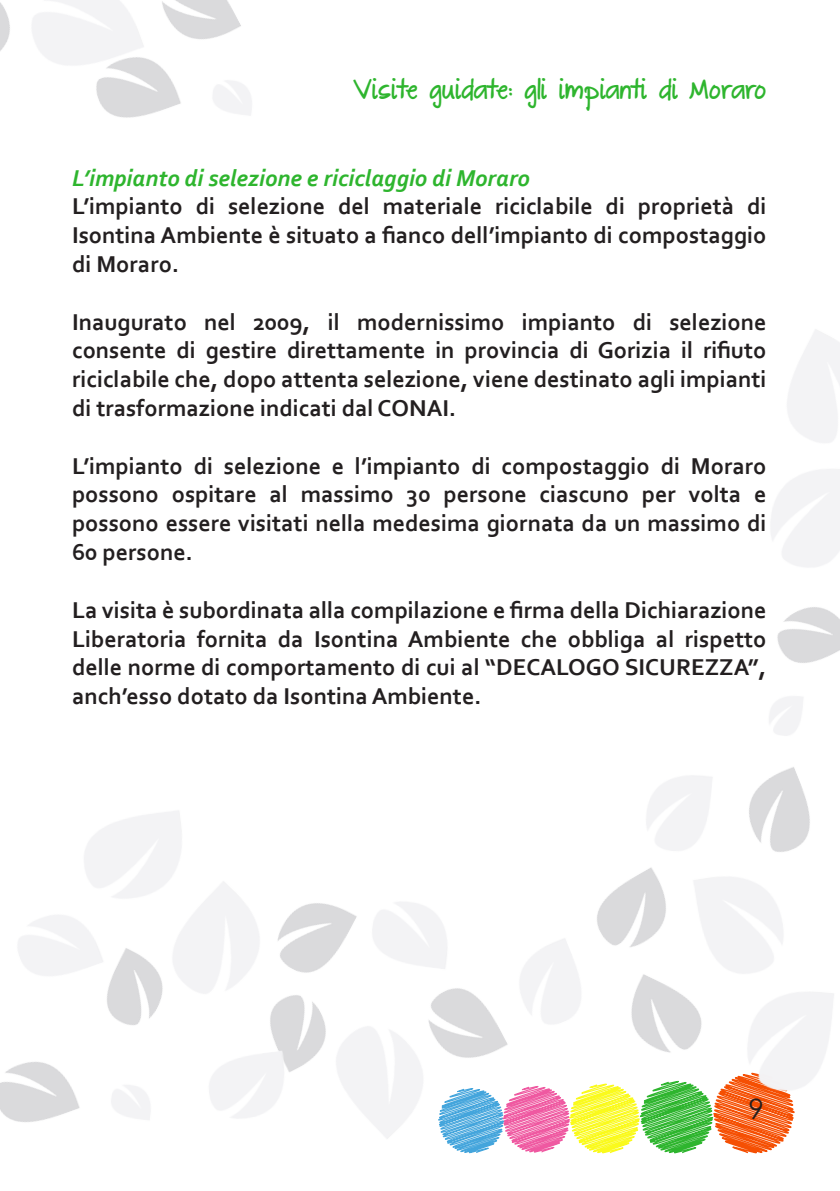
<style>
.page{position:relative;width:840px;height:1191px;background:#fff}
.page>*{position:absolute;margin:0;border:0;box-sizing:border-box;transform-origin:0 0}
.t1{font:28px "Century Gothic";color:#231f20}
.t2{font:700 24px/28.8px "Corbel";color:#231f20;text-align:justify}
.t3{font:italic 700 24px "Corbel";color:#2eb52e}
.t4{font:700 24px "The Great Escape";color:#2eb52e}
</style>
<div class="page">
<svg style="left:463px;top:1080px;width:331px;height:74px"></svg>
<img style="left:0;top:1062px;width:80px;height:60px">
<img style="left:444px;top:988px;width:78px;height:96px">
<img style="left:271px;top:1027px;width:26px;height:12px">
<img style="left:297px;top:992px;width:166px;height:161px">
<img style="left:300px;top:903px;width:72px;height:92px">
<img style="left:80px;top:936px;width:54px;height:89px">
<img style="left:134px;top:861px;width:166px;height:166px">
<img style="left:209px;top:1039px;width:88px;height:79px">
<img style="left:725px;top:992px;width:109px;height:107px">
<img style="left:597px;top:867px;width:69px;height:80px">
<img style="left:491px;top:927px;width:113px;height:113px">
<img style="left:631px;top:974px;width:71px;height:79px">
<img style="left:749px;top:767px;width:61px;height:85px">
<img style="left:777px;top:607px;width:62px;height:56px">
<img style="left:99px;top:66px;width:82px;height:52px">
<img style="left:158px;top:0;width:83px;height:66px">
<img style="left:0;top:2px;width:10px;height:49px">
<img style="left:32px;top:0;width:126px;height:101px">
<p class="t4" style="left:353px;top:77px;width:414px">Visite guidate: gli impianti di Moraro</p>
<p class="t3" style="left:72px;top:163px;width:459px">L’impianto di selezione e riciclaggio di Moraro</p>
<p class="t2" style="left:72px;top:191px;width:695px">L’impianto di selezione del materiale riciclabile di proprietà di Isontina Ambiente è situato a fianco dell’impianto di compostaggio di Moraro.</p>
<p class="t2" style="left:72px;top:307px;width:695px">Inaugurato nel 2009, il modernissimo impianto di selezione consente di gestire direttamente in provincia di Gorizia il rifiuto riciclabile che, dopo attenta selezione, viene destinato agli impianti di trasformazione indicati dal CONAI.</p>
<p class="t2" style="left:72px;top:451px;width:695px">L’impianto di selezione e l’impianto di compostaggio di Moraro possono ospitare al massimo 30 persone ciascuno per volta e possono essere visitati nella medesima giornata da un massimo di 60 persone.</p>
<p class="t2" style="left:72px;top:595px;width:695px">La visita è subordinata alla compilazione e firma della Dichiarazione Liberatoria fornita da Isontina Ambiente che obbliga al rispetto delle norme di comportamento di cui al “DECALOGO SICUREZZA”, anch’esso dotato da Isontina Ambiente.</p>
<p class="t1" style="left:748px;top:1089px;width:17px">9</p>
</div>
